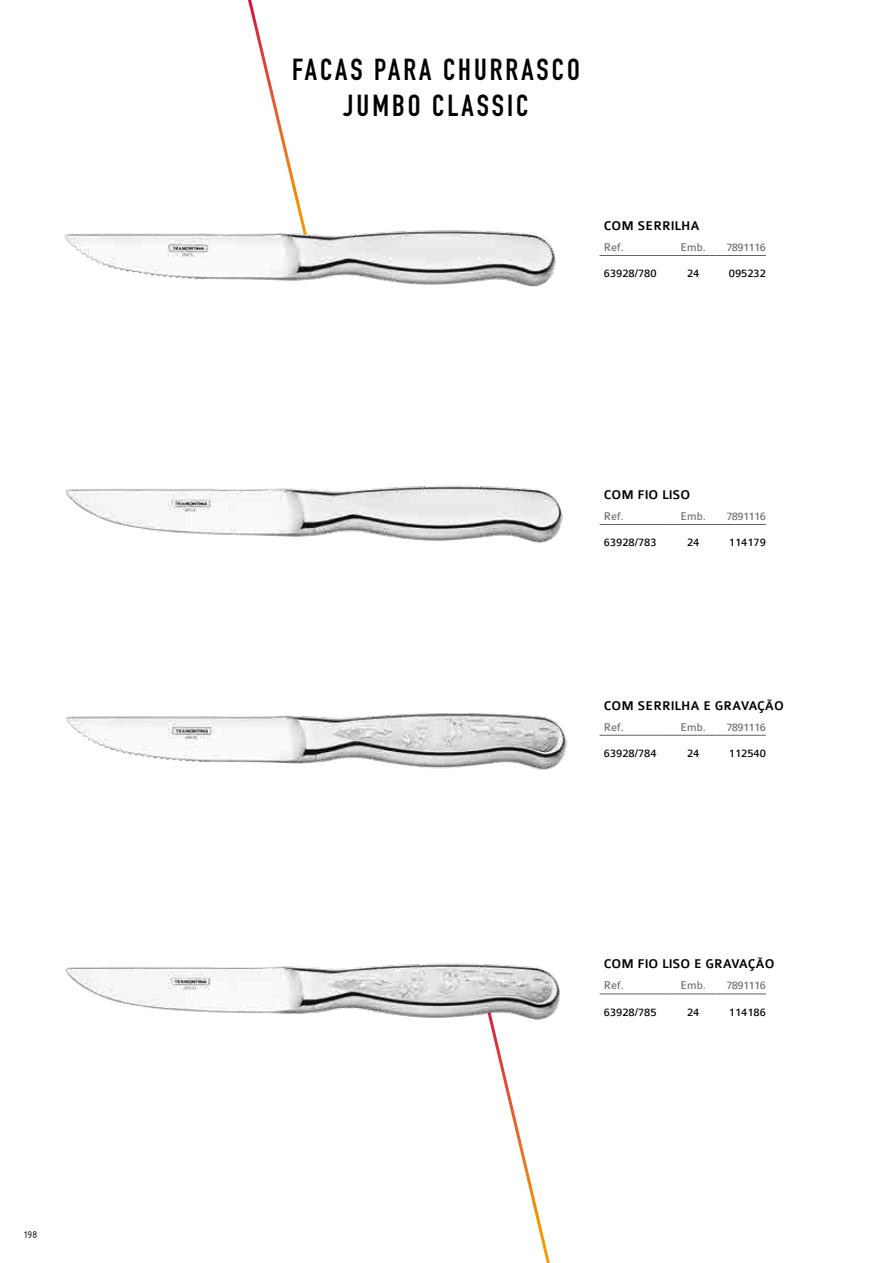
<style>
.page{position:relative;width:893px;height:1263px;background:#fff}
.page>*{position:absolute;margin:0;border:0;box-sizing:border-box;transform-origin:0 0}
.t1{font:30px/36px "DIN Engschrift Std";letter-spacing:.1em;color:#000;text-align:center}
.t2{font:500 13.5px "Colaborate";color:#000}
.t3{font:12px "Colaborate";color:#000}
.t4{font:12px "Colaborate";letter-spacing:-.05em;color:#706f6f}
.t5{font:10.5px "ISOCPEUR";color:#000}
</style>
<div class="page">
<img style="left:66px;top:485px;width:497px;height:59px">
<img style="left:66px;top:713px;width:501px;height:57px">
<svg style="left:248px;top:0;width:48px;height:187px"></svg>
<svg style="left:491px;top:1029px;width:59px;height:234px"></svg>
<img style="left:64px;top:187px;width:492px;height:100px">
<img style="left:66px;top:963px;width:494px;height:66px">
<hr style="left:600px;top:255px;width:67px;height:1px;background:#61625f">
<hr style="left:673px;top:255px;width:36px;height:1px;background:#61625f">
<hr style="left:715px;top:255px;width:51px;height:1px;background:#61625f">
<hr style="left:600px;top:524px;width:67px;height:1px;background:#61625f">
<hr style="left:673px;top:524px;width:36px;height:1px;background:#61625f">
<hr style="left:715px;top:524px;width:51px;height:1px;background:#61625f">
<hr style="left:600px;top:735px;width:67px;height:1px;background:#61625f">
<hr style="left:673px;top:735px;width:36px;height:1px;background:#61625f">
<hr style="left:715px;top:735px;width:51px;height:1px;background:#61625f">
<hr style="left:600px;top:994px;width:67px;height:1px;background:#61625f">
<hr style="left:673px;top:994px;width:36px;height:1px;background:#61625f">
<hr style="left:715px;top:994px;width:51px;height:1px;background:#61625f">
<p class="t5" style="left:24px;top:1228px;width:15px">198</p>
<h1 class="t1" style="left:292px;top:52px;width:289px">FACAS PARA CHURRASCO<br>JUMBO CLASSIC</h1>
<p class="t2" style="left:604px;top:219px;width:98px">COM SERRILHA</p>
<p class="t4" style="left:604px;top:241px;width:22px">Ref.</p>
<p class="t4" style="left:680px;top:241px;width:27px">Emb.</p>
<p class="t4" style="left:726px;top:241px;width:41px">7891116</p>
<p class="t3" style="left:604px;top:267px;width:54px">63928/780</p>
<p class="t3" style="left:687px;top:267px;width:14px">24</p>
<p class="t3" style="left:729px;top:267px;width:39px">095232</p>
<p class="t2" style="left:604px;top:488px;width:88px">COM FIO LISO</p>
<p class="t4" style="left:604px;top:510px;width:22px">Ref.</p>
<p class="t4" style="left:680px;top:510px;width:27px">Emb.</p>
<p class="t4" style="left:726px;top:510px;width:41px">7891116</p>
<p class="t3" style="left:604px;top:536px;width:54px">63928/783</p>
<p class="t3" style="left:687px;top:536px;width:14px">24</p>
<p class="t3" style="left:729px;top:536px;width:39px">114179</p>
<p class="t2" style="left:604px;top:698px;width:182px">COM SERRILHA E GRAVAÇÃO</p>
<p class="t4" style="left:604px;top:721px;width:22px">Ref.</p>
<p class="t4" style="left:680px;top:721px;width:27px">Emb.</p>
<p class="t4" style="left:726px;top:721px;width:41px">7891116</p>
<p class="t3" style="left:604px;top:747px;width:54px">63928/784</p>
<p class="t3" style="left:687px;top:747px;width:14px">24</p>
<p class="t3" style="left:729px;top:747px;width:39px">112540</p>
<p class="t2" style="left:604px;top:957px;width:172px">COM FIO LISO E GRAVAÇÃO</p>
<p class="t4" style="left:604px;top:979px;width:22px">Ref.</p>
<p class="t4" style="left:680px;top:979px;width:27px">Emb.</p>
<p class="t4" style="left:726px;top:979px;width:41px">7891116</p>
<p class="t3" style="left:604px;top:1006px;width:54px">63928/785</p>
<p class="t3" style="left:687px;top:1006px;width:14px">24</p>
<p class="t3" style="left:729px;top:1006px;width:39px">114186</p>
</div>
